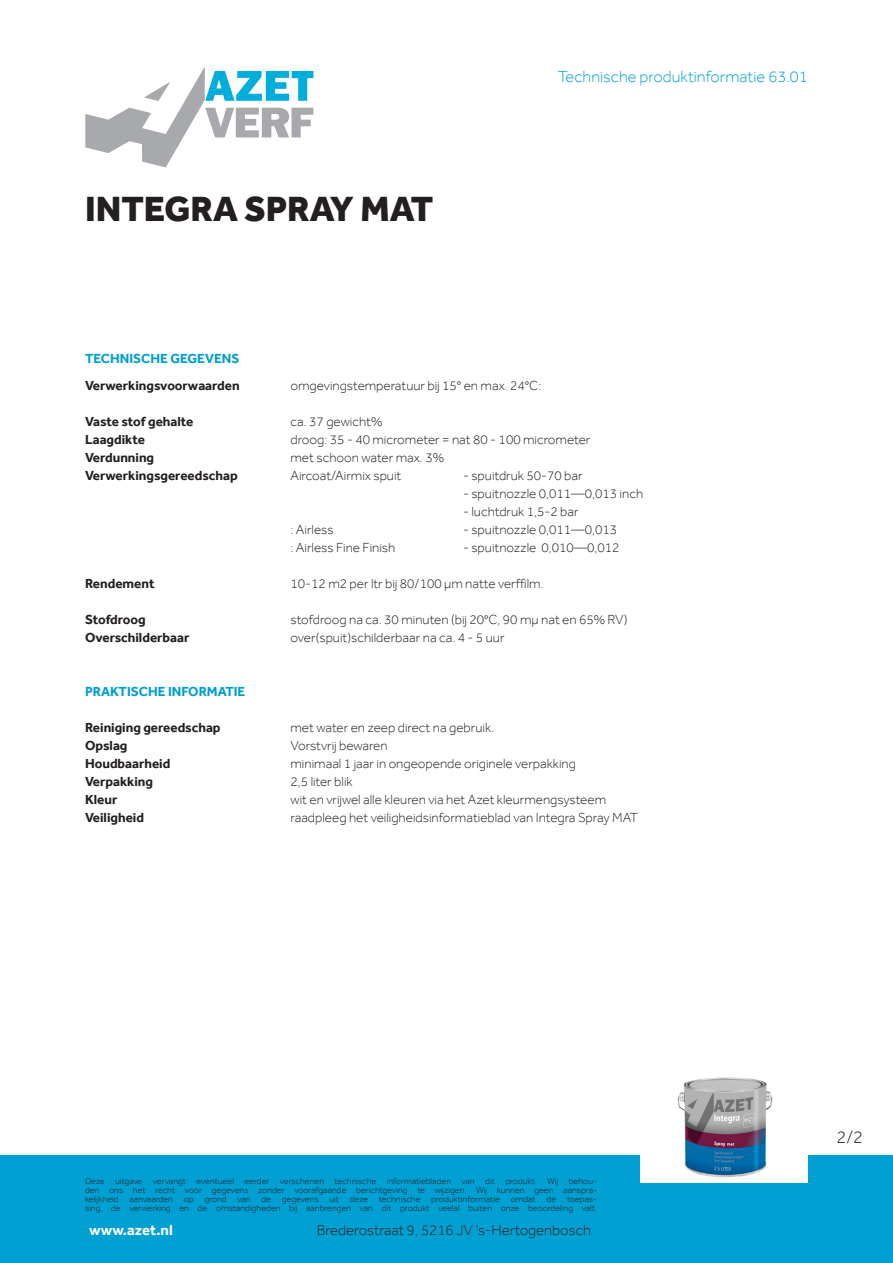
<style>
.page{position:relative;width:893px;height:1263px;background:#fff}
.page>*{position:absolute;margin:0;border:0;box-sizing:border-box;transform-origin:0 0}
.kop_product{font:800 36px "Effra";color:#231f20}
.body{font:300 18px "Effra";color:#231f20}
.nummer_rechts_boven{font:300 16.5px "Effra";color:#00a0d2}
.body-2{font:300 15px "Effra";color:#231f20}
.body-3{font:700 15px "Effra";color:#fff}
.body-4{font:300 13.5px "Effra";color:#231f20}
.body-5{font:700 13.5px "Effra";color:#231f20}
.body-6{font:700 13.5px "Effra";color:#019ed1}
.body-7{font:300 9px/9px "Effra";color:#231f20;text-align:justify}
</style>
<div class="page">
<div style="left:0;top:1155px;width:893px;height:108px;background:#00a0d2"></div>
<svg style="left:85px;top:67px;width:229px;height:100px"></svg>
<img style="left:641px;top:1077px;width:167px;height:105px">
<p class="kop_product" style="left:85px;top:188px;width:350px">INTEGRA SPRAY MAT</p>
<p class="nummer_rechts_boven" style="left:558px;top:66px;width:252px">Technische produktinformatie 63.01</p>
<p class="body-6" style="left:85px;top:350px;width:156px">TECHNISCHE GEGEVENS</p>
<p class="body-5" style="left:85px;top:377px;width:156px">Verwerkingsvoorwaarden</p>
<p class="body-4" style="left:291px;top:377px;width:252px">omgevingstemperatuur bij 15° en max. 24°C:</p>
<p class="body-5" style="left:85px;top:413px;width:110px">Vaste stof gehalte</p>
<p class="body-4" style="left:291px;top:413px;width:93px">ca. 37 gewicht%</p>
<p class="body-5" style="left:85px;top:431px;width:62px">Laagdikte</p>
<p class="body-4" style="left:291px;top:431px;width:301px">droog: 35 - 40 micrometer = nat 80 - 100 micrometer</p>
<p class="body-5" style="left:85px;top:449px;width:71px">Verdunning</p>
<p class="body-4" style="left:291px;top:449px;width:155px">met schoon water max. 3%</p>
<p class="body-5" style="left:85px;top:467px;width:154px">Verwerkingsgereedschap</p>
<p class="body-4" style="left:291px;top:467px;width:112px">Aircoat/Airmix spuit</p>
<p class="body-4" style="left:463px;top:467px;width:121px">- spuitdruk 50-70 bar</p>
<p class="body-4" style="left:463px;top:485px;width:182px">- spuitnozzle 0,011—0,013 inch</p>
<p class="body-4" style="left:463px;top:503px;width:117px">- luchtdruk 1,5-2 bar</p>
<p class="body-4" style="left:291px;top:521px;width:45px">: Airless</p>
<p class="body-4" style="left:463px;top:521px;width:156px">- spuitnozzle 0,011—0,013</p>
<p class="body-4" style="left:291px;top:539px;width:106px">: Airless Fine Finish</p>
<p class="body-4" style="left:463px;top:539px;width:158px">- spuitnozzle 0,010—0,012</p>
<p class="body-5" style="left:85px;top:575px;width:71px">Rendement</p>
<p class="body-4" style="left:291px;top:575px;width:255px">10-12 m2 per ltr bij 80/100 μm natte verffilm.</p>
<p class="body-5" style="left:85px;top:611px;width:62px">Stofdroog</p>
<p class="body-4" style="left:291px;top:611px;width:339px">stofdroog na ca. 30 minuten (bij 20°C, 90 mμ nat en 65% RV)</p>
<p class="body-5" style="left:85px;top:629px;width:106px">Overschilderbaar</p>
<p class="body-4" style="left:291px;top:629px;width:216px">over(spuit)schilderbaar na ca. 4 - 5 uur</p>
<p class="body-6" style="left:85px;top:683px;width:162px">PRAKTISCHE INFORMATIE</p>
<p class="body-5" style="left:85px;top:719px;width:137px">Reiniging gereedschap</p>
<p class="body-4" style="left:291px;top:719px;width:205px">met water en zeep direct na gebruik.</p>
<p class="body-5" style="left:85px;top:737px;width:44px">Opslag</p>
<p class="body-4" style="left:291px;top:737px;width:99px">Vorstvrij bewaren</p>
<p class="body-5" style="left:85px;top:755px;width:87px">Houdbaarheid</p>
<p class="body-4" style="left:291px;top:755px;width:287px">minimaal 1 jaar in ongeopende originele verpakking</p>
<p class="body-5" style="left:85px;top:773px;width:70px">Verpakking</p>
<p class="body-4" style="left:291px;top:773px;width:64px">2,5 liter blik</p>
<p class="body-5" style="left:85px;top:791px;width:34px">Kleur</p>
<p class="body-4" style="left:291px;top:791px;width:317px">wit en vrijwel alle kleuren via het Azet kleurmengsysteem</p>
<p class="body-5" style="left:85px;top:809px;width:60px">Veiligheid</p>
<p class="body-4" style="left:291px;top:809px;width:349px">raadpleeg het veiligheidsinformatieblad van Integra Spray MAT</p>
<p class="body-7" style="left:85px;top:1176px;width:513px">Deze uitgave vervangt eventueel eerder verschenen technische informatiebladen van dit produkt. Wij behou&shy;den ons het recht voor gegevens zonder voorafgaande berichtgeving te wijzigen. Wij kunnen geen aanspra&shy;kelijkheid aanvaarden op grond van de gegevens uit deze technische produktinformatie omdat de toepas&shy;sing, de verwerking en de omstandigheden bij aanbrengen van dit produkt veelal buiten onze beoordeling valt.</p>
<p class="body-3" style="left:89px;top:1221px;width:85px">www.azet.nl</p>
<p class="body-2" style="left:317px;top:1221px;width:276px">Brederostraat 9, 5216 JV ‘s-Hertogenbosch</p>
<p class="body" style="left:837px;top:1126px;width:28px">2/2</p>
</div>
